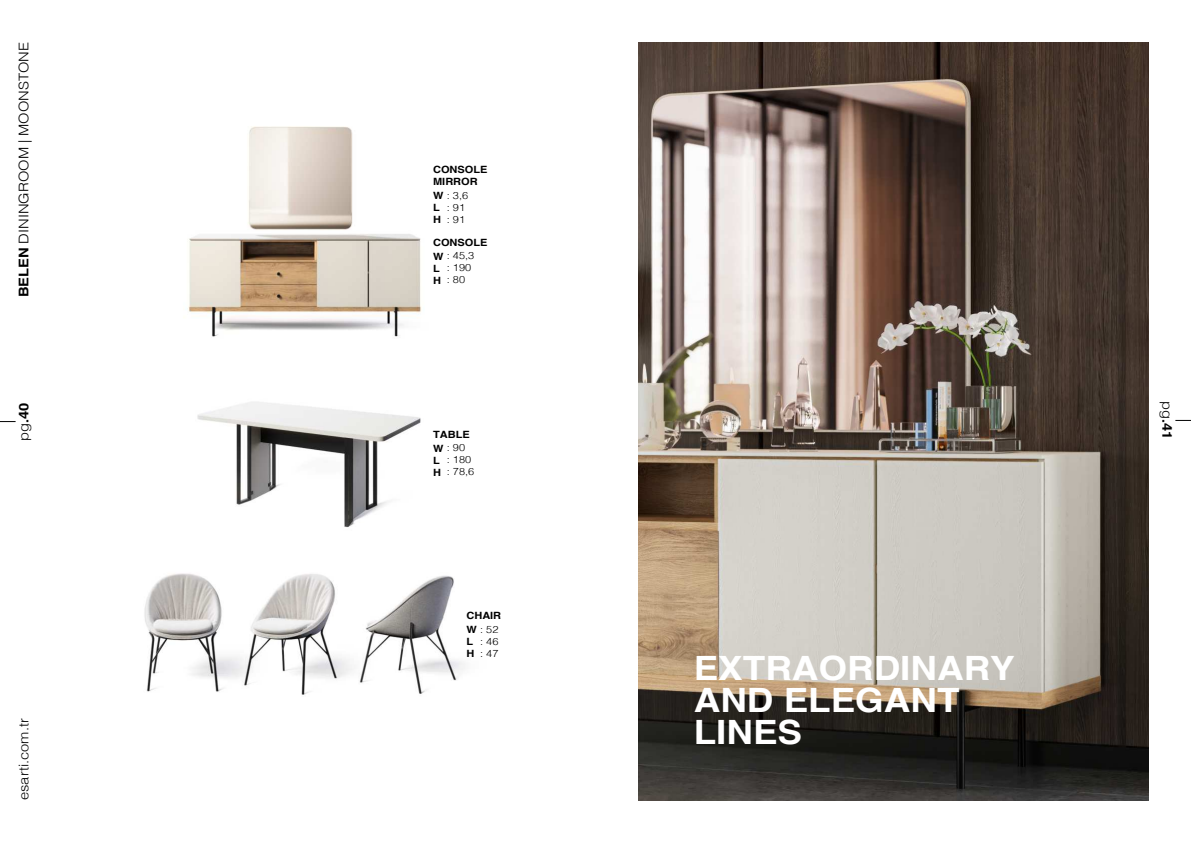
<style>
.page{position:relative;width:1191px;height:842px;background:#fff}
.page>*{position:absolute;margin:0;border:0;box-sizing:border-box;transform-origin:0 0}
.t1{font:700 33.5px/32.2px "Helvetica";color:#fff;scale:1.1 1}
.t2{font:300 13.4px "Helvetica";color:#000;scale:1.1 1}
.t3{font:700 13.4px "Helvetica";color:#000;scale:1.1 1}
.t4{font:700 10px/12px "Helvetica";color:#000;scale:1.1 1}
.t5{font:300 10px/12px "Helvetica";color:#000;scale:1.1 1}
.s1{font-weight:700}
.s2{font-weight:300}
</style>
<div class="page">
<svg style="left:0;top:421px;width:16px;height:1px"></svg>
<svg style="left:1175px;top:420px;width:16px;height:1px"></svg>
<img style="left:144px;top:573px;width:37px;height:119px">
<img style="left:181px;top:573px;width:117px;height:119px">
<img style="left:298px;top:574px;width:167px;height:121px">
<img style="left:197px;top:402px;width:224px;height:126px">
<img style="left:188px;top:126px;width:234px;height:211px">
<img style="left:638px;top:43px;width:510px;height:757px">
<h2 class="t2" style="left:12px;top:297px;width:234px;rotate:-90deg"><span class="s1">BELEN</span> DININGROOM | MOONSTONE</h2>
<h2 class="t3" style="left:18px;top:441px;width:36px;rotate:-90deg"><span class="s2">pg</span>.40</h2>
<h2 class="t2" style="left:18px;top:800px;width:76px;rotate:-90deg">esarti.com.tr</h2>
<p class="t4" style="left:433px;top:165px;width:51px">CONSOLE<br>MIRROR</p>
<p class="t5" style="left:433px;top:190px;width:33px"><span class="s1">W</span> : 3,6<br><span class="s1">L<br>H</span></p>
<p class="t5" style="left:447px;top:202px;width:18px">: 91 : 91</p>
<p class="t4" style="left:433px;top:236px;width:51px;line-height:13.7px">CONSOLE<br>W <span class="s2">: 45,3</span></p>
<p class="t4" style="left:433px;top:263px;width:9px">L<br>H</p>
<p class="t5" style="left:447px;top:263px;width:24px">: 190 : 80</p>
<p class="t4" style="left:433px;top:428px;width:35px;line-height:13.6px">TABLE<br>W<span class="s2">: 90</span></p>
<p class="t4" style="left:433px;top:455px;width:9px">L<br>H</p>
<p class="t5" style="left:447px;top:455px;width:26px">: 180 : 78,6</p>
<p class="t4" style="left:466px;top:609px;width:33px;line-height:13.7px">CHAIR<br>W<span class="s2">: 52</span></p>
<p class="t4" style="left:466px;top:636px;width:9px">L<br>H</p>
<p class="t5" style="left:480px;top:636px;width:18px">: 46 : 47</p>
<h1 class="t1" style="left:694px;top:655px;width:293px">EXTRAORDINARY<br>AND ELEGANT<br>LINES</h1>
<h2 class="t3" style="left:1172px;top:401px;width:36px;rotate:90deg"><span class="s2">pg</span>.41</h2>
</div>
